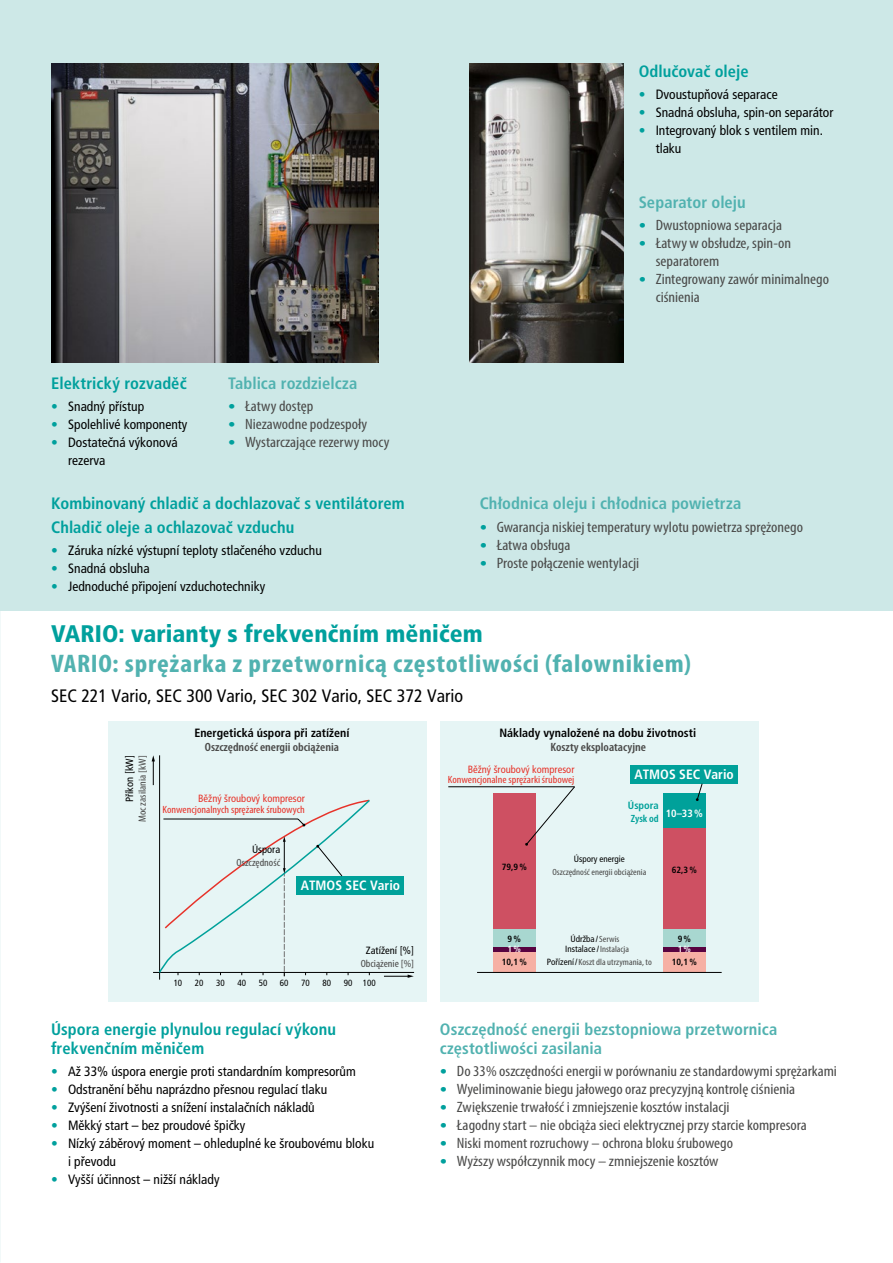
<style>
.page{position:relative;width:893px;height:1263px;background:#fff}
.page>*{position:absolute;margin:0;border:0;box-sizing:border-box;transform-origin:0 0}
.t1{font:700 condensed 25.5px "Myriad Pro";letter-spacing:.03em;color:#51b2b0;scale:1.1 1}
.t2{font:900 condensed 24px "Frutiger CE";letter-spacing:.005em;color:#00a09d}
.t3{font:condensed 18px "Frutiger CE";color:#000}
.t4{font:700 condensed 16.5px/19.5px "Frutiger CE";letter-spacing:.005em;color:#00a09d}
.t5{font:700 condensed 16.5px/19.5px "Frutiger CE";letter-spacing:.005em;color:#51b2b0}
.t6{font:condensed 15px/18px "Myriad Pro";color:#4a4a49;scale:1.1 1}
.t7{font:condensed 13.5px/18px "Frutiger CE";color:#000}
.t8{font:700 condensed 13.5px "Frutiger CE";color:#fff}
.t9{font:700 condensed 12px "Frutiger CE";color:#000}
.t10{font:600 condensed 12px "Myriad Pro";color:#4a4a49;scale:1.1 1}
.t11{font:condensed 10.5px "Myriad Pro";color:#e7332a;scale:1.1 1}
.t12{font:condensed 10.5px "Frutiger CE";color:#e7332a}
.t13{font:condensed 10.5px "Myriad Pro";color:#4a4a49;scale:1.1 1}
.t14{font:condensed 10.5px "Frutiger CE";color:#000}
.t15{font:700 condensed 10.5px "Frutiger CE";color:#fff}
.t16{font:700 condensed 10.5px "Frutiger CE";color:#00a19a}
.t17{font:600 condensed 10.5px "Myriad Pro";color:#00a19a;scale:1.1 1}
.t18{font:condensed 9px "Frutiger CE";color:#000}
.t19{font:condensed 9px "Myriad Pro";color:#4a4a49;scale:1.1 1}
.t20{font:700 condensed 9px "Frutiger CE";color:#000}
.t21{font:700 condensed 9px "Frutiger CE";color:#fff}
.s1{font-weight:900;color:#00a09d}
.s2{font-family:"Frutiger CE";font-weight:900;font-size:13.5px;color:#00a09d}
.s3{font-family:"Myriad Pro";color:#4a4a49}
.s4{font-family:"Frutiger CE";color:#000}
</style>
<div class="page">
<div style="left:0;top:0;width:893px;height:610px;background:#cde8e7"></div>
<img style="left:51px;top:64px;width:327px;height:298px">
<img style="left:470px;top:64px;width:154px;height:298px">
<div style="left:108px;top:722px;width:319px;height:280px;background:#e6f5f5"></div>
<hr style="left:159px;top:755px;width:1px;height:225px;background:#000">
<hr style="left:153px;top:972px;width:261px;height:1px;background:#000">
<svg style="left:152px;top:755px;width:3px;height:30px"></svg>
<svg style="left:384px;top:974px;width:30px;height:4px"></svg>
<svg style="left:158px;top:798px;width:213px;height:178px"></svg>
<div style="left:440px;top:722px;width:319px;height:280px;background:#e6f5f5"></div>
<div style="left:493px;top:794px;width:43px;height:136px;background:#ce5062"></div>
<div style="left:493px;top:951px;width:43px;height:21px;background:#f6b0a4"></div>
<hr style="left:493px;top:947px;width:43px;height:4px;background:#580341">
<div style="left:493px;top:930px;width:43px;height:17px;background:#a8d7d0"></div>
<div style="left:663px;top:828px;width:43px;height:102px;background:#ce5062"></div>
<div style="left:663px;top:951px;width:43px;height:21px;background:#f6b0a4"></div>
<hr style="left:663px;top:947px;width:43px;height:4px;background:#580341">
<div style="left:663px;top:930px;width:43px;height:17px;background:#a8d7d0"></div>
<div style="left:663px;top:794px;width:43px;height:34px;background:#00a19a"></div>
<div style="left:630px;top:765px;width:108px;height:19px;background:#00a19a"></div>
<hr style="left:477px;top:972px;width:245px;height:1px;background:#000">
<hr style="left:448px;top:786px;width:127px;height:1px;background:#000">
<svg style="left:696px;top:783px;width:7px;height:18px"></svg>
<svg style="left:525px;top:786px;width:50px;height:60px"></svg>
<p class="t4" style="left:639px;top:62px;width:112px">Odlučovač oleje</p>
<p class="t7" style="left:639px;top:86px;width:140px"><span class="s1">•</span> Dvoustupňová separace</p>
<p class="t7" style="left:639px;top:104px;width:196px"><span class="s1">•</span> Snadná obsluha, spin-on separátor</p>
<p class="t7" style="left:656px;top:122px;width:169px;text-indent:-17px"><span class="s1">•</span> Integrovaný blok s ventilem min. tlaku</p>
<p class="t4" style="left:51px;top:374px;width:137px">Elektrický rozvaděč</p>
<p class="t7" style="left:51px;top:398px;width:94px"><span class="s1">•</span> Snadný přístup</p>
<p class="t7" style="left:51px;top:416px;width:138px"><span class="s1">•</span> Spolehlivé komponenty</p>
<p class="t7" style="left:68px;top:434px;width:111px;text-indent:-17px"><span class="s1">•</span> Dostatečná výkonová rezerva</p>
<p class="t5" style="left:228px;top:374px;width:131px">Tablica rozdzielcza</p>
<p class="t6" style="left:228px;top:397px;width:79px"><span class="s2">•</span> Łatwy dostęp</p>
<p class="t6" style="left:228px;top:415px;width:128px"><span class="s2">•</span> Niezawodne podzespoły</p>
<p class="t6" style="left:228px;top:433px;width:148px"><span class="s2">•</span> Wystarczające rezerwy mocy</p>
<p class="t4" style="left:51px;top:492px;width:355px;line-height:23.7px">Kombinovaný chladič a dochlazovač s ventilátorem<br>Chladič oleje a ochlazovač vzduchu</p>
<p class="t7" style="left:51px;top:542px;width:272px"><span class="s1">•</span> Záruka nízké výstupní teploty stlačeného vzduchu</p>
<p class="t7" style="left:51px;top:560px;width:100px"><span class="s1">•</span> Snadná obsluha</p>
<p class="t7" style="left:51px;top:578px;width:215px"><span class="s1">•</span> Jednoduché připojení vzduchotechniky</p>
<p class="t5" style="left:639px;top:193px;width:109px">Separator oleju</p>
<p class="t6" style="left:639px;top:216px;width:132px"><span class="s2">•</span> Dwustopniowa separacja</p>
<p class="t6" style="left:656px;top:234px;width:125px;text-indent:-17px"><span class="s2">•</span> Łatwy w obsłudze, spin-on separatorem</p>
<p class="t6" style="left:656px;top:270px;width:159px;text-indent:-17px"><span class="s2">•</span> Zintegrowany zawór minimalnego ciśnienia</p>
<p class="t5" style="left:480px;top:494px;width:263px">Chłodnica oleju i chłodnica powietrza</p>
<p class="t6" style="left:480px;top:517px;width:296px"><span class="s2">•</span> Gwarancja niskiej temperatury wylotu powietrza sprężonego</p>
<p class="t6" style="left:480px;top:535px;width:84px"><span class="s2">•</span> Łatwa obsługa</p>
<p class="t6" style="left:480px;top:553px;width:147px"><span class="s2">•</span> Proste połączenie wentylacji</p>
<h2 class="t2" style="left:51px;top:620px;width:433px">VARIO: varianty s frekvenčním měničem</h2>
<h1 class="t1" style="left:51px;top:647px;width:583px">VARIO: sprężarka z przetwornicą częstotliwości (falownikiem)</h1>
<p class="t3" style="left:51px;top:685px;width:414px">SEC 221 Vario, SEC 300 Vario, SEC 302 Vario, SEC 372 Vario</p>
<p class="t14" style="left:123px;top:802px;width:48px;rotate:-90deg">Příkon [kW]</p>
<p class="t13" style="left:136px;top:822px;width:62px;rotate:-90deg">Moc zasilania [kW]</p>
<p class="t9" style="left:194px;top:726px;width:157px">Energetická úspora při zatížení</p>
<p class="t10" style="left:205px;top:740px;width:123px">Oszczędność energii obciążenia</p>
<p class="t12" style="left:198px;top:793px;width:108px">Běžný šroubový kompresor</p>
<p class="t11" style="left:163px;top:803px;width:131px">Konwencjonalnych sprężarek śrubowych</p>
<p class="t14" style="left:252px;top:844px;width:30px">Úspora</p>
<p class="t13" style="left:237px;top:856px;width:41px">Oszczędność</p>
<p class="t8" style="left:301px;top:878px;width:101px">ATMOS SEC Vario</p>
<p class="t18" style="left:174px;top:978px;width:10px">10</p>
<p class="t18" style="left:195px;top:978px;width:10px">20</p>
<p class="t14" style="left:366px;top:944px;width:50px">Zatížení [%]</p>
<p class="t13" style="left:361px;top:957px;width:50px">Obciążenie [%]</p>
<p class="t18" style="left:216px;top:978px;width:10px">30</p>
<p class="t18" style="left:237px;top:978px;width:10px">40</p>
<p class="t18" style="left:259px;top:978px;width:10px">50</p>
<p class="t18" style="left:280px;top:978px;width:10px">60</p>
<p class="t18" style="left:301px;top:978px;width:10px">70</p>
<p class="t18" style="left:322px;top:978px;width:10px">80</p>
<p class="t18" style="left:344px;top:978px;width:34px">90 100</p>
<p class="t4" style="left:51px;top:1019px;width:287px">Úspora energie plynulou regulací výkonu frekvenčním měničem</p>
<p class="t7" style="left:51px;top:1063px;width:306px"><span class="s1">•</span> Až 33% úspora energie proti standardním kompresorům</p>
<p class="t7" style="left:51px;top:1081px;width:278px"><span class="s1">•</span> Odstranění běhu naprázdno přesnou regulací tlaku</p>
<p class="t7" style="left:51px;top:1099px;width:265px"><span class="s1">•</span> Zvýšení životnosti a snížení instalačních nákladů</p>
<p class="t7" style="left:51px;top:1117px;width:196px"><span class="s1">•</span> Měkký start – bez proudové špičky</p>
<p class="t7" style="left:68px;top:1135px;width:308px;text-indent:-17px"><span class="s1">•</span> Nízký záběrový moment – ohleduplné ke šroubovému bloku i převodu</p>
<p class="t7" style="left:51px;top:1171px;width:170px"><span class="s1">•</span> Vyšší účinnost – nižší náklady</p>
<p class="t9" style="left:499px;top:726px;width:198px">Náklady vynaložené na dobu životnosti</p>
<p class="t10" style="left:550px;top:740px;width:88px">Koszty eksploatacyjne</p>
<p class="t12" style="left:468px;top:763px;width:108px">Běžný šroubový kompresor</p>
<p class="t11" style="left:448px;top:773px;width:117px">Konwencjonalne sprężarki śrubowej</p>
<p class="t8" style="left:634px;top:767px;width:101px">ATMOS SEC Vario</p>
<p class="t16" style="left:628px;top:799px;width:32px">Úspora</p>
<p class="t17" style="left:631px;top:812px;width:27px">Zysk od</p>
<p class="t15" style="left:666px;top:807px;width:39px">10–33%</p>
<p class="t20" style="left:502px;top:862px;width:27px">79,9%</p>
<p class="t18" style="left:574px;top:854px;width:53px">Úspory energie</p>
<p class="t19" style="left:552px;top:867px;width:87px">Oszczędność energii obciążenia</p>
<p class="t20" style="left:672px;top:864px;width:27px">62,3%</p>
<p class="t18" style="left:570px;top:934px;width:51px">Údržba /<span class="s3">Serwis</span></p>
<p class="t20" style="left:508px;top:934px;width:15px">9%</p>
<p class="t20" style="left:678px;top:934px;width:15px">9%</p>
<p class="t18" style="left:565px;top:944px;width:65px">Instalace /<span class="s3">Instalacja</span></p>
<p class="t21" style="left:508px;top:944px;width:15px">1%</p>
<p class="t21" style="left:678px;top:944px;width:15px">1%</p>
<p class="t20" style="left:502px;top:957px;width:27px">10,1%</p>
<p class="t20" style="left:672px;top:957px;width:27px">10,1%</p>
<p class="t19" style="left:547px;top:957px;width:97px"><span class="s4">Pořízení/</span> Koszt dla utrzymania, to</p>
<p class="t5" style="left:440px;top:1019px;width:339px">Oszczędność energii bezstopniowa przetwornica częstotliwości zasilania</p>
<p class="t6" style="left:440px;top:1062px;width:362px"><span class="s2">•</span> Do 33% oszczędności energii w porównaniu ze standardowymi sprężarkami</p>
<p class="t6" style="left:440px;top:1080px;width:324px"><span class="s2">•</span> Wyeliminowanie biegu jałowego oraz precyzyjną kontrolę ciśnienia</p>
<p class="t6" style="left:440px;top:1098px;width:265px"><span class="s2">•</span> Zwiększenie trwałość i zmniejszenie kosztów instalacji</p>
<p class="t6" style="left:440px;top:1116px;width:335px"><span class="s2">•</span> Łagodny start – nie obciąża sieci elektrycznej przy starcie kompresora</p>
<p class="t6" style="left:440px;top:1134px;width:268px"><span class="s2">•</span> Niski moment rozruchowy – ochrona bloku śrubowego</p>
<p class="t6" style="left:440px;top:1152px;width:255px"><span class="s2">•</span> Wyższy współczynnik mocy – zmniejszenie kosztów</p>
</div>
